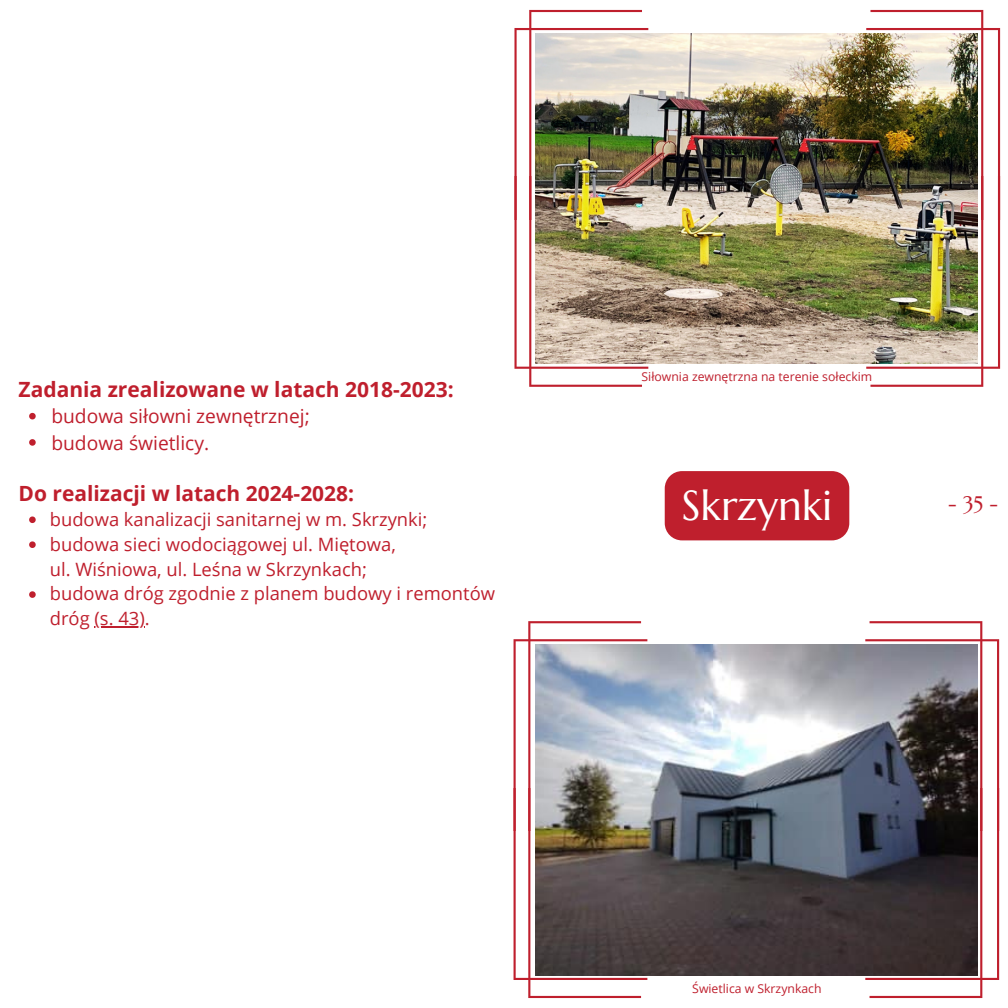
<style>
.page{position:relative;width:1008px;height:1008px;background:#fff}
.page>*{position:absolute;margin:0;border:0;box-sizing:border-box;transform-origin:0 0}
.t1{font:42px "Marcellus";color:#fff}
.t2{font:700 21px "Open Sans";color:#bf1f2d}
.t3{font:21px "Marcellus";color:#bf1f2d}
.t4{font:19.25px "Open Sans";color:#bf1f2d}
.t5{font:18.38px/24.8px "Open Sans";color:#bf1f2d}
.t6{font:12.25px "Open Sans";color:#bf1f2d}
</style>
<div class="page">
<svg style="left:514px;top:10px;width:486px;height:167px"></svg>
<svg style="left:514px;top:177px;width:486px;height:210px"></svg>
<svg style="left:514px;top:621px;width:485px;height:167px"></svg>
<svg style="left:514px;top:788px;width:485px;height:210px"></svg>
<div style="left:665px;top:471px;width:184px;height:69px;background:#bf1f2d;border-radius:17px"></div>
<svg style="left:29px;top:413px;width:7px;height:6px"></svg>
<svg style="left:29px;top:439px;width:7px;height:7px"></svg>
<img style="left:536px;top:33px;width:442px;height:331px">
<img style="left:536px;top:644px;width:442px;height:331px">
<svg style="left:29px;top:516px;width:7px;height:7px"></svg>
<svg style="left:29px;top:541px;width:7px;height:7px"></svg>
<svg style="left:29px;top:591px;width:7px;height:7px"></svg>
<hr style="left:95px;top:627px;width:50px;height:1px;background:#bf1f2d">
<p class="t2" style="left:19px;top:375px;width:437px">Zadania zrealizowane w latach 2018-2023:</p>
<p class="t4" style="left:51px;top:403px;width:260px">budowa siłowni zewnętrznej;</p>
<p class="t4" style="left:51px;top:429px;width:159px">budowa świetlicy.</p>
<p class="t2" style="left:19px;top:478px;width:337px">Do realizacji w latach 2024-2028:</p>
<p class="t5" style="left:50px;top:506px;width:379px">budowa kanalizacji sanitarnej w m. Skrzynki;</p>
<p class="t5" style="left:50px;top:531px;width:348px">budowa sieci wodociągowej ul. Miętowa, ul. Wiśniowa, ul. Leśna w Skrzynkach;</p>
<p class="t5" style="left:50px;top:581px;width:447px">budowa dróg zgodnie z planem budowy i remontów dróg (s. 43).</p>
<p class="t6" style="left:642px;top:368px;width:232px">Siłownia zewnętrzna na terenie sołeckim</p>
<p class="t1" style="left:682px;top:479px;width:152px">Skrzynki</p>
<p class="t3" style="left:948px;top:490px;width:52px">- 35 -</p>
<p class="t6" style="left:692px;top:980px;width:131px">Świetlica w Skrzynkach</p>
</div>
